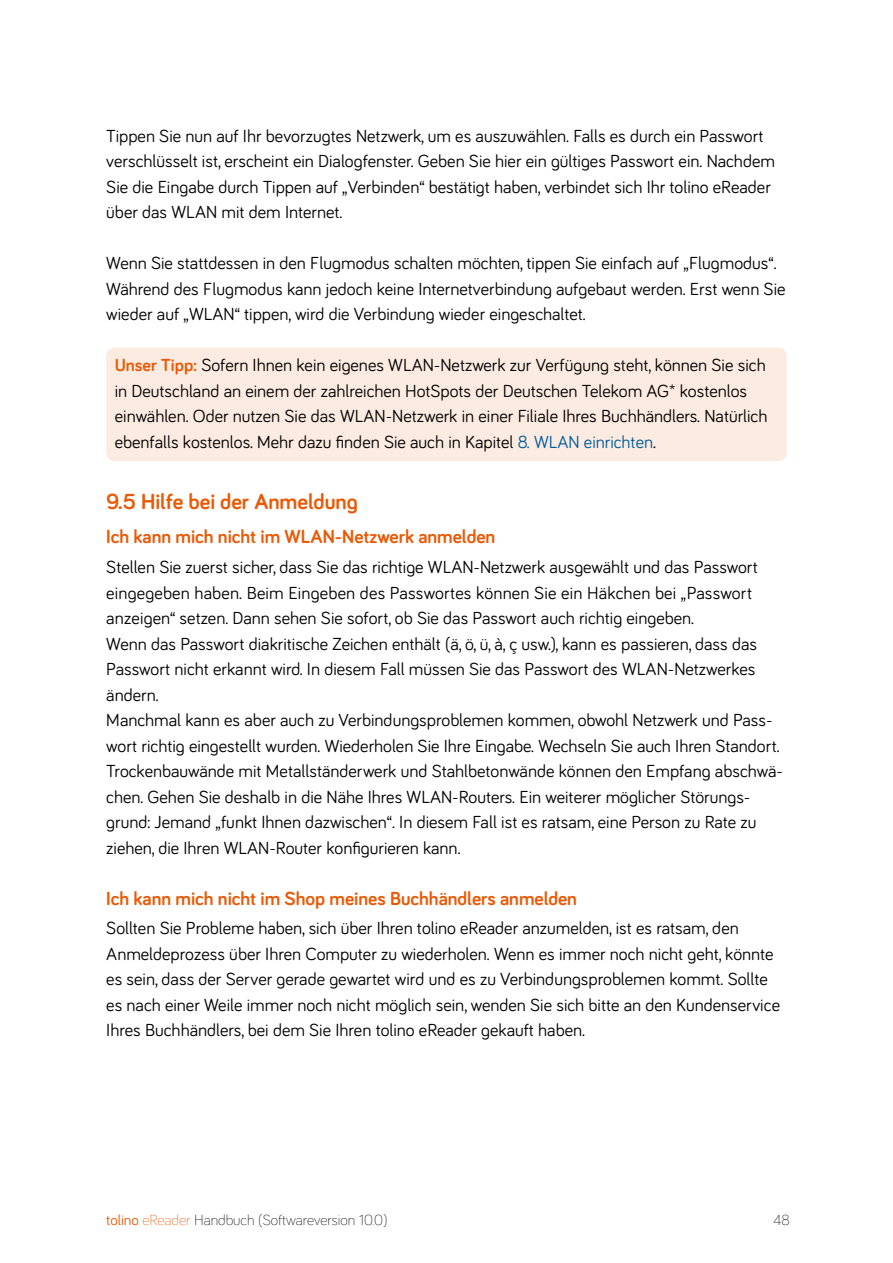
<style>
.page{position:relative;width:893px;height:1263px;background:#fff}
.page>*{position:absolute;margin:0;border:0;box-sizing:border-box;transform-origin:0 0}
.t1{font:700 22.5px "Bariol";color:#ea5906}
.t2{font:700 19.5px "Bariol";color:#ea5906}
.t3{font:18px/25.5px "Bariol";color:#000}
.t4{font:300 15px "Bariol";color:#000}
.s1{font-weight:700;color:#ea5906}
.s2{color:#005c9c}
.s3{font-weight:400;color:#ea5906}
.s4{color:#ea5906}
</style>
<div class="page">
<div style="left:106px;top:348px;width:681px;height:113px;background:#fcebe1;border-radius:9px"></div>
<p class="t3" style="left:106px;top:122px;width:670px">Tippen Sie nun auf Ihr bevorzugtes Netzwerk, um es auszuwählen. Falls es durch ein Passwort verschlüsselt ist, erscheint ein Dialogfenster. Geben Sie hier ein gültiges Passwort ein. Nachdem Sie die Eingabe durch Tippen auf „Verbinden“ bestätigt haben, verbindet sich Ihr tolino eReader über das WLAN mit dem Internet.</p>
<p class="t3" style="left:106px;top:250px;width:681px">Wenn Sie stattdessen in den Flugmodus schalten möchten, tippen Sie einfach auf „Flugmodus“.<br>Während des Flugmodus kann jedoch keine Internetverbindung aufgebaut werden. Erst wenn Sie wieder auf „WLAN“ tippen, wird die Verbindung wieder eingeschaltet.</p>
<p class="t3" style="left:115px;top:352px;width:654px"><span class="s1">Unser Tipp:</span> Sofern Ihnen kein eigenes WLAN-Netzwerk zur Verfügung steht, können Sie sich in Deutschland an einem der zahlreichen HotSpots der Deutschen Telekom AG* kostenlos einwählen. Oder nutzen Sie das WLAN-Netzwerk in einer Filiale Ihres Buchhändlers. Natürlich ebenfalls kostenlos. Mehr dazu finden Sie auch in Kapitel <span class="s2">8. WLAN einrichten</span>.</p>
<p class="t1" style="left:106px;top:486px;width:253px">9.5 Hilfe bei der Anmeldung</p>
<p class="t2" style="left:106px;top:523px;width:390px">Ich kann mich nicht im WLAN-Netzwerk anmelden</p>
<p class="t3" style="left:106px;top:553px;width:678px">Stellen Sie zuerst sicher, dass Sie das richtige WLAN-Netzwerk ausgewählt und das Passwort eingegeben haben. Beim Eingeben des Passwortes können Sie ein Häkchen bei „Passwort anzeigen“ setzen. Dann sehen Sie sofort, ob Sie das Passwort auch richtig eingeben.<br>Wenn das Passwort diakritische Zeichen enthält (ä, ö, ü, à, ç usw.), kann es passieren, dass das Passwort nicht erkannt wird. In diesem Fall müssen Sie das Passwort des WLAN-Netzwerkes ändern.<br>Manchmal kann es aber auch zu Verbindungsproblemen kommen, obwohl Netzwerk und Pass&shy;wort richtig eingestellt wurden. Wiederholen Sie Ihre Eingabe. Wechseln Sie auch Ihren Standort.<br>Trockenbauwände mit Metallständerwerk und Stahlbetonwände können den Empfang abschwä&shy;chen. Gehen Sie deshalb in die Nähe Ihres WLAN-Routers. Ein weiterer möglicher Störungs&shy;grund: Jemand „funkt Ihnen dazwischen“. In diesem Fall ist es ratsam, eine Person zu Rate zu ziehen, die Ihren WLAN-Router konfigurieren kann.</p>
<p class="t2" style="left:106px;top:885px;width:472px">Ich kann mich nicht im Shop meines Buchhändlers anmelden</p>
<p class="t3" style="left:106px;top:915px;width:675px">Sollten Sie Probleme haben, sich über Ihren tolino eReader anzumelden, ist es ratsam, den Anmeldeprozess über Ihren Computer zu wiederholen. Wenn es immer noch nicht geht, könnte es sein, dass der Server gerade gewartet wird und es zu Verbindungsproblemen kommt. Sollte es nach einer Weile immer noch nicht möglich sein, wenden Sie sich bitte an den Kundenservice Ihres Buchhändlers, bei dem Sie Ihren tolino eReader gekauft haben.</p>
<p class="t4" style="left:106px;top:1209px;width:283px"><span class="s3">tolino</span> <span class="s4">eReader</span> Handbuch (Softwareversion 10.0)</p>
<p class="t4" style="left:773px;top:1209px;width:18px">48</p>
</div>
